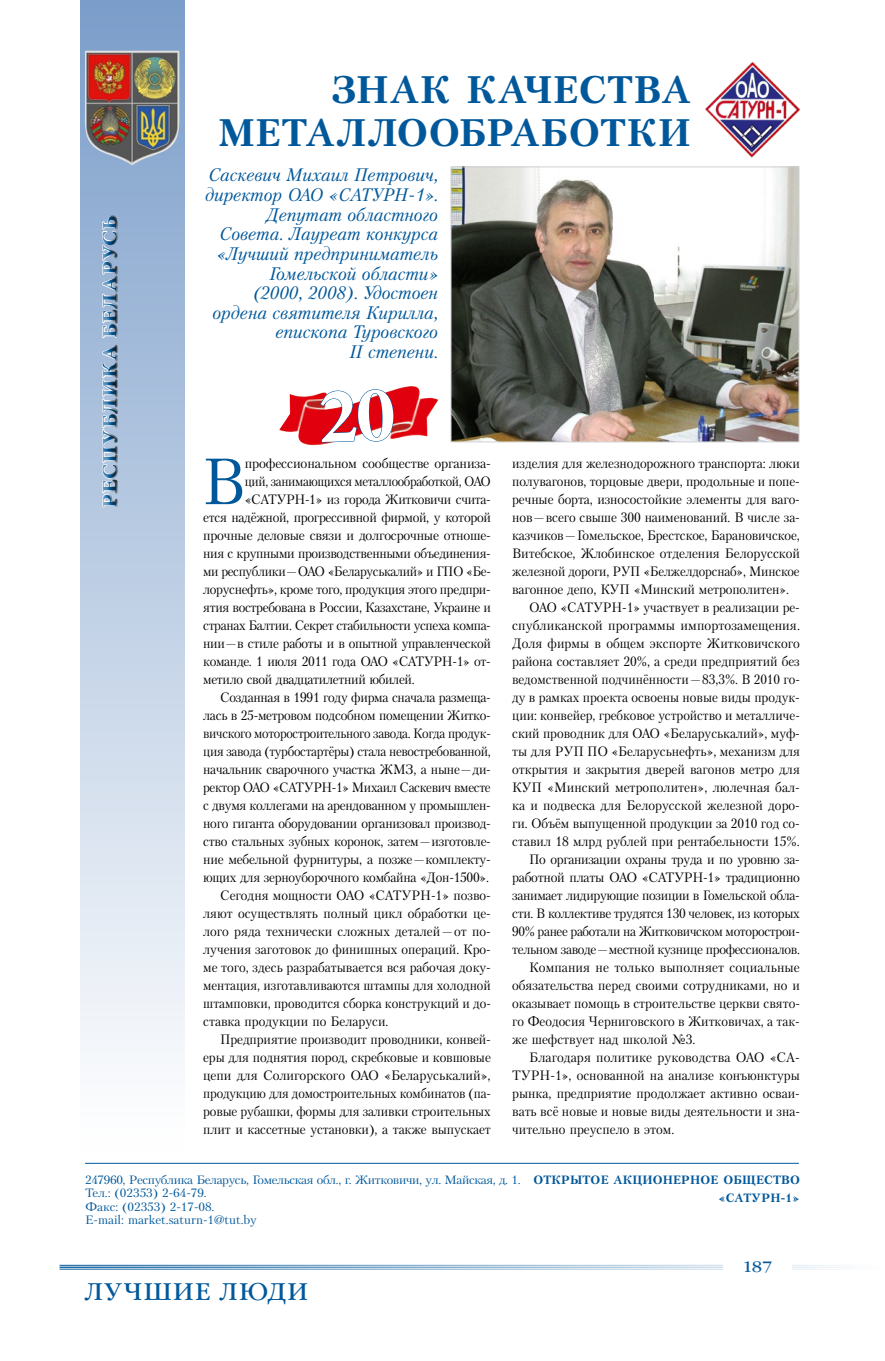
<style>
.page{position:relative;width:885px;height:1361px;background:#fff}
.page>*{position:absolute;margin:0;border:0;box-sizing:border-box;transform-origin:0 0}
.t1{font:64.95px "Petersburg";color:#00589a;scale:.95 1}
.t2{font:700 38.25px/43.5px "Petersburg";letter-spacing:.02em;color:#00589a;text-align:right}
.t3{font:24px "Garamond Book C";letter-spacing:.055em;color:#00589a}
.t4{font:700 condensed 21px "Minion Pro";letter-spacing:.04em;color:#00589a;scale:1.2 1}
.t5{font:italic 18px/19.6px "Petersburg";color:#00589a;text-align:right}
.t6{font:15px "Garamond Book C";color:#00589a;scale:1.1 1}
.t7{font:13.5px "Petersburg";letter-spacing:-.01em;color:#000;scale:.95 1}
.t8{font:13.5px "Petersburg";letter-spacing:-.01em;color:#000;scale:.94 1}
.t9{font:13.5px "Petersburg";letter-spacing:-.01em;color:#000;scale:.93 1}
.t10{font:13.5px "Petersburg";letter-spacing:-.01em;color:#000;scale:.96 1}
.t11{font:13.5px "Petersburg";letter-spacing:-.01em;color:#000}
.t12{font:13.5px "Petersburg";letter-spacing:-.01em;color:#000;scale:.92 1}
.t13{font:13.5px "Petersburg";letter-spacing:-.03em;color:#000;scale:.92 1}
.t14{font:12px/13.5px "Petersburg";letter-spacing:-.03em;color:#00589a;scale:1.05 1}
.t15{font:700 12px/18px "Petersburg";letter-spacing:.025em;color:#00589a;text-align:right}
</style>
<div class="page">
<svg style="left:60px;top:1268px;width:663px;height:1px"></svg>
<hr style="left:60px;top:1265px;width:824px;height:1px;background:#00589a">
<hr style="left:60px;top:1266px;width:824px;height:2px;background:#00589a">
<hr style="left:60px;top:1269px;width:824px;height:1px;background:#00589a">
<div style="left:723px;top:1261px;width:68px;height:20px;background:#fff"></div>
<div style="left:80px;top:0;width:104px;height:1152px;background:linear-gradient(to bottom,#7b9ec9,#fff)"></div>
<img style="left:85px;top:51px;width:94px;height:114px">
<svg style="left:101px;top:518px;width:18px;height:17px"></svg>
<div style="left:91px;top:207px;width:34px;height:311px;background:#fff;opacity:.75"></div>
<div style="left:94px;top:205px;width:35px;height:311px;background:#000;opacity:.75"></div>
<hr style="left:85px;top:1163px;width:713px;height:1px;background:#00589a">
<img style="left:279px;top:386px;width:159px;height:60px">
<img style="left:453px;top:169px;width:344px;height:271px">
<div style="left:451px;top:167px;width:348px;height:275px;border:1px solid #cfd0d0"></div>
<img style="left:705px;top:61px;width:95px;height:97px">
<svg style="left:320px;top:389px;width:74px;height:54px"></svg>
<h3 class="t4" style="left:95px;top:508px;width:245px;rotate:-90deg">РЕСПУБЛИКА БЕЛАРУСЬ</h3>
<h2 class="t2" style="left:218px;top:68px;width:473px">ЗНАК КАЧЕСТВА<br>МЕТАЛЛООБРАБОТКИ</h2>
<h3 class="t5" style="left:205px;top:165px;width:234px">Саскевич Михаил Петрович, директор ОАО «САТУРН-1».<br>Депутат областного<br>Совета. Лауреат конкурса «Лучший предприниматель<br>Гомельской области»<br>(2000, 2008). Удостоен ордена святителя Кирилла, епископа Туровского<br>II степени.</h3>
<h1 class="t1" style="left:202px;top:438px;width:48px">В</h1>
<p class="t11" style="left:245px;top:454px;width:247px">профессиональном сообществе организа-</p>
<p class="t13" style="left:245px;top:472px;width:269px">ций, занимающихся металлообработкой, ОАО</p>
<p class="t7" style="left:245px;top:490px;width:260px">«САТУРН-1» из города Житковичи счита-</p>
<p class="t7" style="left:203px;top:508px;width:304px">ется надёжной, прогрессивной фирмой, у которой</p>
<p class="t11" style="left:203px;top:526px;width:289px">прочные деловые связи и долгосрочные отноше-</p>
<p class="t7" style="left:203px;top:544px;width:304px">ния с крупными производственными объединения-</p>
<p class="t8" style="left:203px;top:562px;width:307px">ми республики—ОАО «Беларуськалий» и ГПО «Бе-</p>
<p class="t7" style="left:203px;top:580px;width:304px">лоруснефть», кроме того, продукция этого предпри-</p>
<p class="t7" style="left:203px;top:598px;width:304px">ятия востребована в России, Казахстане, Украине и</p>
<p class="t8" style="left:203px;top:616px;width:307px">странах Балтии. Секрет стабильности успеха компа-</p>
<p class="t7" style="left:203px;top:634px;width:304px">нии—в стиле работы и в опытной управленческой</p>
<p class="t7" style="left:203px;top:652px;width:304px">команде. 1 июля 2011 года ОАО «САТУРН-1» от-</p>
<p class="t7" style="left:203px;top:670px;width:224px">метило свой двадцатилетний юбилей.</p>
<p class="t7" style="left:220px;top:688px;width:286px">Созданная в 1991 году фирма сначала размеща-</p>
<p class="t7" style="left:203px;top:706px;width:304px">лась в 25-метровом подсобном помещении Житко-</p>
<p class="t12" style="left:203px;top:724px;width:314px">вичского моторостроительного завода. Когда продук-</p>
<p class="t9" style="left:203px;top:742px;width:311px">ция завода (турбостартёры) стала невостребованной,</p>
<p class="t7" style="left:203px;top:760px;width:304px">начальник сварочного участка ЖМЗ, а ныне—ди-</p>
<p class="t9" style="left:203px;top:778px;width:311px">ректор ОАО «САТУРН-1» Михаил Саскевич вместе</p>
<p class="t7" style="left:203px;top:796px;width:304px">с двумя коллегами на арендованном у промышлен-</p>
<p class="t7" style="left:203px;top:814px;width:304px">ного гиганта оборудовании организовал производ-</p>
<p class="t7" style="left:203px;top:832px;width:304px">ство стальных зубных коронок, затем—изготовле-</p>
<p class="t10" style="left:203px;top:850px;width:301px">ние мебельной фурнитуры, а позже—комплекту-</p>
<p class="t7" style="left:203px;top:868px;width:302px">ющих для зерноуборочного комбайна «Дон-1500».</p>
<p class="t7" style="left:220px;top:886px;width:286px">Сегодня мощности ОАО «САТУРН-1» позво-</p>
<p class="t7" style="left:203px;top:904px;width:304px">ляют осуществлять полный цикл обработки це-</p>
<p class="t7" style="left:203px;top:922px;width:304px">лого ряда технически сложных деталей —от по-</p>
<p class="t7" style="left:203px;top:940px;width:304px">лучения заготовок до финишных операций. Кро-</p>
<p class="t7" style="left:203px;top:958px;width:304px">ме того, здесь разрабатывается вся рабочая доку-</p>
<p class="t9" style="left:203px;top:976px;width:311px">ментация, изготавливаются штампы для холодной</p>
<p class="t8" style="left:203px;top:994px;width:307px">штамповки, проводится сборка конструкций и до-</p>
<p class="t7" style="left:203px;top:1012px;width:196px">ставка продукции по Беларуси.</p>
<p class="t7" style="left:220px;top:1030px;width:286px">Предприятие производит проводники, конвей-</p>
<p class="t7" style="left:203px;top:1048px;width:304px">еры для поднятия пород, скребковые и ковшовые</p>
<p class="t11" style="left:203px;top:1066px;width:289px">цепи для Солигорского ОАО «Беларуськалий»,</p>
<p class="t9" style="left:203px;top:1084px;width:311px">продукцию для домостроительных комбинатов (па-</p>
<p class="t8" style="left:203px;top:1102px;width:307px">ровые рубашки, формы для заливки строительных</p>
<p class="t7" style="left:203px;top:1120px;width:304px">плит и кассетные установки), а также выпускает</p>
<p class="t7" style="left:512px;top:454px;width:304px">изделия для железнодорожного транспорта: люки</p>
<p class="t7" style="left:512px;top:472px;width:304px">полувагонов, торцовые двери, продольные и попе-</p>
<p class="t7" style="left:512px;top:490px;width:304px">речные борта, износостойкие элементы для ваго-</p>
<p class="t7" style="left:512px;top:508px;width:304px">нов—всего свыше 300 наименований. В числе за-</p>
<p class="t8" style="left:512px;top:526px;width:307px">казчиков—Гомельское, Брестское, Барановичское,</p>
<p class="t10" style="left:512px;top:544px;width:301px">Витебское, Жлобинское отделения Белорусской</p>
<p class="t9" style="left:512px;top:562px;width:310px">железной дороги, РУП «Белжелдорснаб», Минское</p>
<p class="t7" style="left:512px;top:580px;width:293px">вагонное депо, КУП «Минский метрополитен».</p>
<p class="t8" style="left:529px;top:598px;width:289px">ОАО «САТУРН-1» участвует в реализации ре-</p>
<p class="t11" style="left:512px;top:616px;width:289px">спубликанской программы импортозамещения.</p>
<p class="t7" style="left:512px;top:634px;width:304px">Доля фирмы в общем экспорте Житковичского</p>
<p class="t7" style="left:512px;top:652px;width:304px">района составляет 20%, а среди предприятий без</p>
<p class="t8" style="left:512px;top:670px;width:307px">ведомственной подчинённости—83,3%. В 2010 го-</p>
<p class="t8" style="left:512px;top:688px;width:307px">ду в рамках проекта освоены новые виды продук-</p>
<p class="t9" style="left:512px;top:706px;width:311px">ции: конвейер, гребковое устройство и металличе-</p>
<p class="t8" style="left:512px;top:724px;width:307px">ский проводник для ОАО «Беларуськалий», муф-</p>
<p class="t7" style="left:512px;top:742px;width:304px">ты для РУП ПО «Беларусьнефть», механизм для</p>
<p class="t7" style="left:512px;top:760px;width:304px">открытия и закрытия дверей вагонов метро для</p>
<p class="t10" style="left:512px;top:778px;width:301px">КУП «Минский метрополитен», люлечная бал-</p>
<p class="t7" style="left:512px;top:796px;width:304px">ка и подвеска для Белорусской железной доро-</p>
<p class="t8" style="left:512px;top:814px;width:307px">ги. Объём выпущенной продукции за 2010 год со-</p>
<p class="t7" style="left:512px;top:832px;width:304px">ставил 18 млрд рублей при рентабельности 15%.</p>
<p class="t7" style="left:529px;top:850px;width:286px">По организации охраны труда и по уровню за-</p>
<p class="t10" style="left:512px;top:868px;width:301px">работной платы ОАО «САТУРН-1» традиционно</p>
<p class="t7" style="left:512px;top:886px;width:304px">занимает лидирующие позиции в Гомельской обла-</p>
<p class="t7" style="left:512px;top:904px;width:304px">сти. В коллективе трудятся 130 человек, из которых</p>
<p class="t8" style="left:512px;top:922px;width:307px">90% ранее работали на Житковичском моторострои-</p>
<p class="t7" style="left:512px;top:940px;width:304px">тельном заводе—местной кузнице профессионалов.</p>
<p class="t10" style="left:529px;top:958px;width:283px">Компания не только выполняет социальные</p>
<p class="t7" style="left:512px;top:976px;width:304px">обязательства перед своими сотрудниками, но и</p>
<p class="t7" style="left:512px;top:994px;width:304px">оказывает помощь в строительстве церкви свято-</p>
<p class="t8" style="left:512px;top:1012px;width:307px">го Феодосия Черниговского в Житковичах, а так-</p>
<p class="t7" style="left:512px;top:1030px;width:194px">же шефствует над школой №3.</p>
<p class="t10" style="left:529px;top:1048px;width:283px">Благодаря политике руководства ОАО «СА-</p>
<p class="t7" style="left:512px;top:1066px;width:304px">ТУРН-1», основанной на анализе конъюнктуры</p>
<p class="t7" style="left:512px;top:1084px;width:304px">рынка, предприятие продолжает активно осваи-</p>
<p class="t7" style="left:512px;top:1102px;width:304px">вать всё новые и новые виды деятельности и зна-</p>
<p class="t7" style="left:512px;top:1120px;width:172px">чительно преуспело в этом.</p>
<p class="t14" style="left:85px;top:1172px;width:416px">247960, Республика Беларусь, Гомельская обл., г. Житковичи, ул. Майская, д. 1.<br>Тел.: (02353) 2-64-79.<br>Факс: (02353) 2-17-08.<br>E-mail: market.saturn-1@tut.by</p>
<h3 class="t3" style="left:85px;top:1278px;width:225px">ЛУЧШИЕ ЛЮДИ</h3>
<p class="t15" style="left:533px;top:1171px;width:268px">ОТКРЫТОЕ АКЦИОНЕРНОЕ ОБЩЕСТВО «САТУРН-1»</p>
<p class="t6" style="left:742px;top:1258px;width:29px">187</p>
</div>
